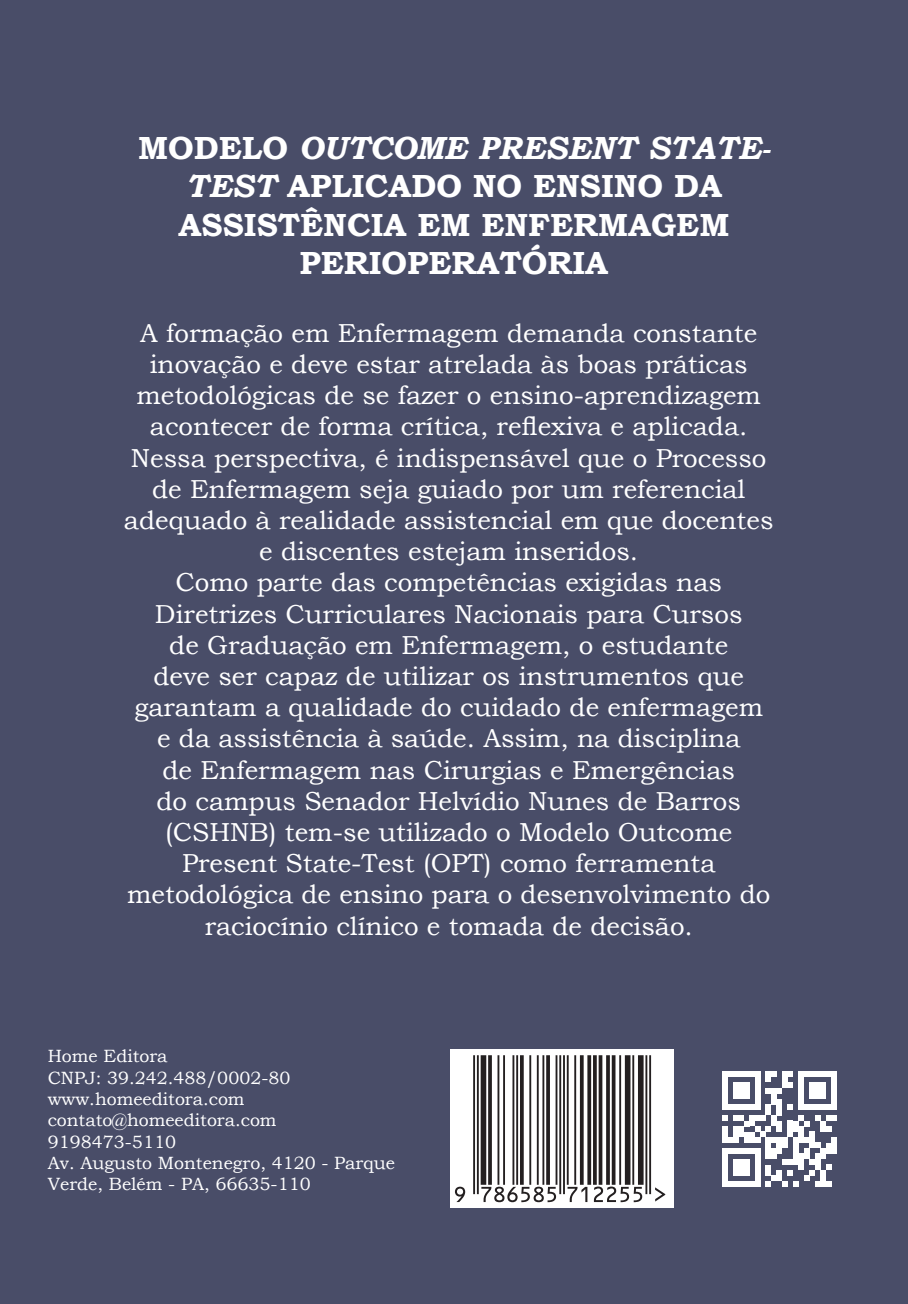
<style>
.page{position:relative;width:908px;height:1304px;background:#fff}
.page>*{position:absolute;margin:0;border:0;box-sizing:border-box;transform-origin:0 0}
.t1{font:700 32px/38.4px "Bookman Old Style";color:#fff;text-align:center}
.t2{font:26px/31.2px "Bookman Old Style";color:#fff;text-align:center}
.t3{font:17.8px/21.4px "Bookman Old Style";color:#fff}
.s1{font-style:italic}
</style>
<div class="page">
<div style="left:0;top:0;width:907px;height:1304px;background:#494d68"></div>
<div style="left:721px;top:1071px;width:6px;height:39px;background:#fff"></div>
<div style="left:732px;top:1082px;width:6px;height:17px;background:#fff"></div>
<div style="left:738px;top:1082px;width:5px;height:17px;background:#fff"></div>
<div style="left:743px;top:1082px;width:6px;height:17px;background:#fff"></div>
<svg style="left:727px;top:1071px;width:27px;height:6px"></svg>
<div style="left:754px;top:1071px;width:5px;height:39px;background:#fff"></div>
<div style="left:765px;top:1071px;width:5px;height:11px;background:#fff"></div>
<svg style="left:765px;top:1088px;width:5px;height:5px"></svg>
<svg style="left:770px;top:1071px;width:6px;height:6px"></svg>
<div style="left:770px;top:1088px;width:6px;height:16px;background:#fff"></div>
<svg style="left:776px;top:1088px;width:5px;height:5px"></svg>
<div style="left:776px;top:1099px;width:5px;height:16px;background:#fff"></div>
<div style="left:781px;top:1071px;width:6px;height:17px;background:#fff"></div>
<svg style="left:787px;top:1071px;width:5px;height:17px"></svg>
<div style="left:798px;top:1071px;width:5px;height:39px;background:#fff"></div>
<div style="left:809px;top:1082px;width:5px;height:17px;background:#fff"></div>
<div style="left:814px;top:1082px;width:6px;height:17px;background:#fff"></div>
<div style="left:820px;top:1082px;width:5px;height:17px;background:#fff"></div>
<svg style="left:803px;top:1071px;width:28px;height:6px"></svg>
<div style="left:831px;top:1071px;width:5px;height:39px;background:#fff"></div>
<svg style="left:721px;top:1104px;width:115px;height:82px"></svg>
<div style="left:831px;top:1137px;width:5px;height:17px;background:#fff"></div>
<div style="left:450px;top:1050px;width:223px;height:158px;background:#fff"></div>
<svg style="left:454px;top:1055px;width:211px;height:147px"></svg>
<p class="t1" style="left:138px;top:129px;width:634px">MODELO <span class="s1">OUTCOME PRESENT STATE-<br>TEST</span> APLICADO NO ENSINO DA<br>ASSISTÊNCIA EM ENFERMAGEM<br>PERIOPERATÓRIA</p>
<p class="t2" style="left:124px;top:317px;width:650px">A formação em Enfermagem demanda constante inovação e deve estar atrelada às boas práticas metodológicas de se fazer o ensino-aprendizagem acontecer de forma crítica, reflexiva e aplicada.<br>Nessa perspectiva, é indispensável que o Processo de Enfermagem seja guiado por um referencial adequado à realidade assistencial em que docentes e discentes estejam inseridos.<br>Como parte das competências exigidas nas Diretrizes Curriculares Nacionais para Cursos<br>de Graduação em Enfermagem, o estudante<br>deve ser capaz de utilizar os instrumentos que garantam a qualidade do cuidado de enfermagem<br>e da assistência à saúde. Assim, na disciplina<br>de Enfermagem nas Cirurgias e Emergências<br>do campus Senador Helvídio Nunes de Barros (CSHNB) tem-se utilizado o Modelo Outcome Present State-Test (OPT) como ferramenta metodológica de ensino para o desenvolvimento do raciocínio clínico e tomada de decisão.</p>
<p class="t3" style="left:48px;top:1046px;width:349px">Home Editora<br>CNPJ: 39.242.488/0002-80 www.homeeditora.com contato@homeeditora.com<br>9198473-5110<br>Av. Augusto Montenegro, 4120 - Parque<br>Verde, Belém - PA, 66635-110</p>
</div>
